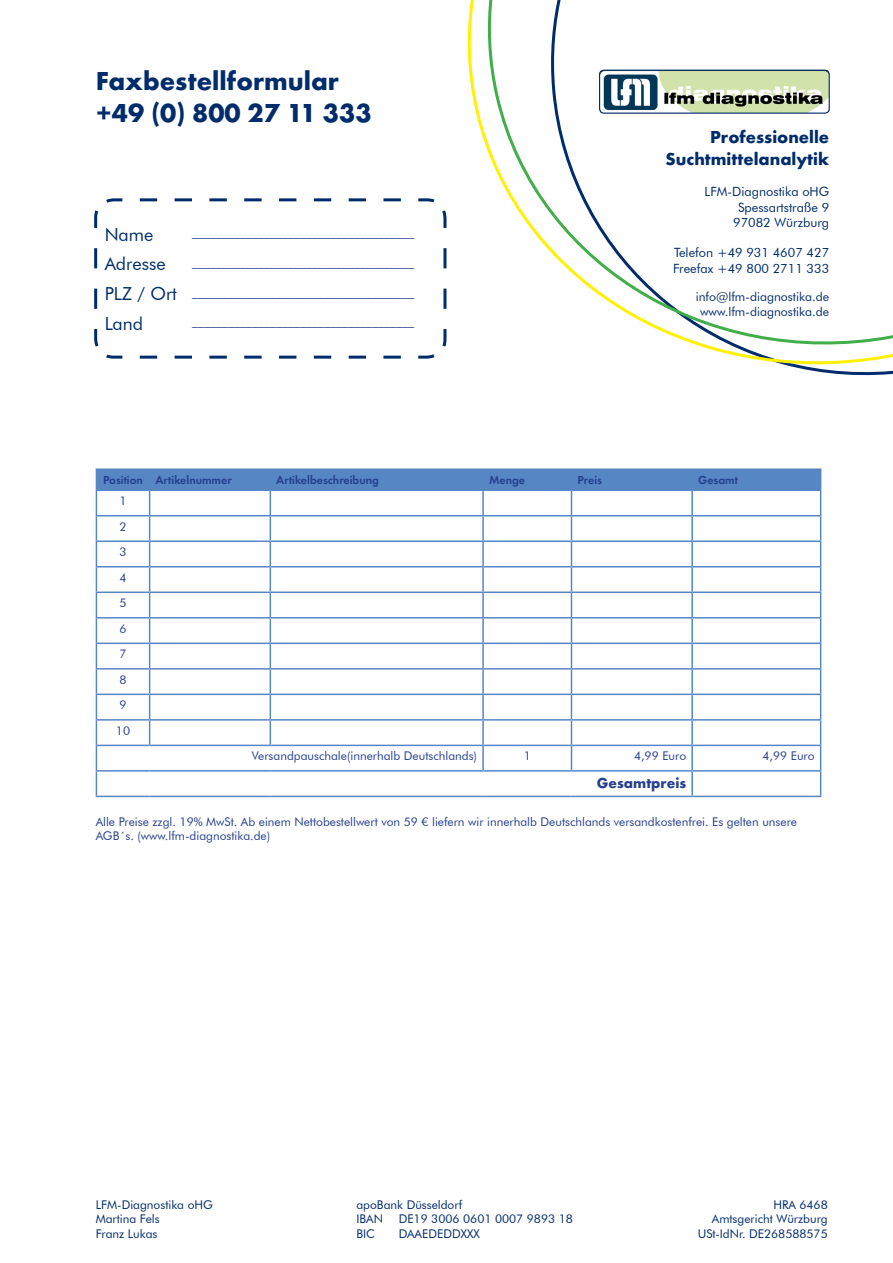
<style>
.page{position:relative;width:893px;height:1263px;background:#fff}
.page>*{position:absolute;margin:0;border:0;box-sizing:border-box;transform-origin:0 0}
.t1{font:700 27px/32.4px "Futura TOT";color:#002c6b}
.t2{font:700 18px "Futura TOT";color:#002c6b}
.t3{font:18px "Futura BT";color:#002c6b}
.t4{font:700 15px "Futura TOT";color:#253f8e}
.t5{font:12.75px/15.3px "Futura BT";color:#002c6b;text-align:center}
.t6{font:12.3px/14.7px "Futura BT";color:#002c6b;text-align:center}
.t7{font:12px/14.4px "Futura BT";color:#253f8e}
.t8{font:12px "Futura BT";color:#002c6b}
.t9{font:600 12px "Futura TOT";color:#253f8e}
</style>
<div class="page">
<svg style="left:94px;top:198px;width:353px;height:161px"></svg>
<svg style="left:487px;top:0;width:406px;height:376px"></svg>
<hr style="left:96px;top:468px;width:54px;height:2px;background:#5786c5">
<hr style="left:150px;top:468px;width:120px;height:2px;background:#5786c5">
<hr style="left:270px;top:468px;width:213px;height:2px;background:#5786c5">
<hr style="left:483px;top:468px;width:88px;height:2px;background:#5786c5">
<hr style="left:571px;top:468px;width:121px;height:2px;background:#5786c5">
<hr style="left:692px;top:468px;width:129px;height:2px;background:#5786c5">
<svg style="left:96px;top:470px;width:725px;height:326px"></svg>
<hr style="left:96px;top:796px;width:54px;height:1px;background:#5786c5">
<hr style="left:150px;top:796px;width:120px;height:1px;background:#5786c5">
<hr style="left:270px;top:796px;width:213px;height:1px;background:#5786c5">
<hr style="left:483px;top:796px;width:88px;height:1px;background:#5786c5">
<hr style="left:571px;top:796px;width:121px;height:1px;background:#5786c5">
<hr style="left:692px;top:796px;width:129px;height:1px;background:#5786c5">
<p class="t1" style="left:96px;top:64px;width:277px">Faxbestellformular +49 (0) 800 27 11 333</p>
<p class="t3" style="left:105px;top:223px;width:50px">Name</p>
<p class="t7" style="left:192px;top:225px;width:223px">_____________________________________</p>
<p class="t3" style="left:105px;top:253px;width:63px">Adresse</p>
<p class="t7" style="left:192px;top:254px;width:223px">_____________________________________</p>
<p class="t3" style="left:105px;top:283px;width:74px">PLZ / Ort</p>
<p class="t7" style="left:192px;top:284px;width:223px">_____________________________________</p>
<p class="t3" style="left:105px;top:313px;width:40px">Land</p>
<p class="t7" style="left:192px;top:314px;width:223px">_____________________________________</p>
<p class="t2" style="left:710px;top:126px;width:121px">Professionelle</p>
<p class="t2" style="left:666px;top:148px;width:165px">Suchtmittelanalytik</p>
<p class="t5" style="left:705px;top:184px;width:126px">LFM-Diagnostika oHG</p>
<p class="t5" style="left:733px;top:199px;width:97px">Spessartstraße 9<br>97082 Würzburg</p>
<p class="t5" style="left:673px;top:245px;width:158px;text-align:left">Telefon +49 931 4607 427<br>Freefax +49 800 2711 333</p>
<p class="t6" style="left:696px;top:289px;width:135px">info@lfm-diagnostika.de www.lfm-diagnostika.de</p>
<p class="t9" style="left:103px;top:473px;width:41px">Position</p>
<p class="t9" style="left:156px;top:473px;width:78px">Artikelnummer</p>
<p class="t9" style="left:276px;top:473px;width:104px">Artikelbeschreibung</p>
<p class="t9" style="left:489px;top:473px;width:38px">Menge</p>
<p class="t9" style="left:577px;top:473px;width:26px">Preis</p>
<p class="t9" style="left:698px;top:473px;width:41px">Gesamt</p>
<p class="t7" style="left:119px;top:494px;width:9px">1</p>
<p class="t7" style="left:119px;top:519px;width:9px">2</p>
<p class="t7" style="left:119px;top:545px;width:9px">3</p>
<p class="t7" style="left:119px;top:570px;width:9px">4</p>
<p class="t7" style="left:119px;top:596px;width:9px">5</p>
<p class="t7" style="left:119px;top:621px;width:9px">6</p>
<p class="t7" style="left:119px;top:647px;width:9px">7</p>
<p class="t7" style="left:119px;top:672px;width:9px">8</p>
<p class="t7" style="left:119px;top:698px;width:9px">9</p>
<p class="t7" style="left:116px;top:723px;width:16px">10</p>
<p class="t7" style="left:252px;top:749px;width:227px">Versandpauschale(innerhalb Deutschlands)</p>
<p class="t7" style="left:524px;top:749px;width:9px">1</p>
<p class="t7" style="left:634px;top:749px;width:54px">4,99 Euro</p>
<p class="t7" style="left:762px;top:749px;width:54px">4,99 Euro</p>
<p class="t4" style="left:597px;top:773px;width:91px">Gesamtpreis</p>
<p class="t7" style="left:96px;top:814px;width:703px">Alle Preise zzgl. 19% MwSt. Ab einem Nettobestellwert von 59 € liefern wir innerhalb Deutschlands versandkostenfrei. Es gelten unsere<br>AGB´s. (www.lfm-diagnostika.de)</p>
<p class="t8" style="left:96px;top:1197px;width:119px">LFM-Diagnostika oHG</p>
<p class="t8" style="left:356px;top:1197px;width:107px">apoBank Düsseldorf</p>
<p class="t8" style="left:773px;top:1197px;width:56px">HRA 6468</p>
<p class="t8" style="left:96px;top:1211px;width:65px">Martina Fels</p>
<p class="t8" style="left:96px;top:1226px;width:63px">Franz Lukas</p>
<p class="t8" style="left:712px;top:1211px;width:117px">Amtsgericht Würzburg</p>
<p class="t8" style="left:698px;top:1226px;width:132px">USt-IdNr. DE268588575</p>
<p class="t8" style="left:356px;top:1211px;width:28px">IBAN</p>
<p class="t8" style="left:356px;top:1226px;width:20px">BIC</p>
<p class="t8" style="left:399px;top:1211px;width:176px">DE19 3006 0601 0007 9893 18</p>
<p class="t8" style="left:399px;top:1226px;width:83px">DAAEDEDDXXX</p>
</div>
